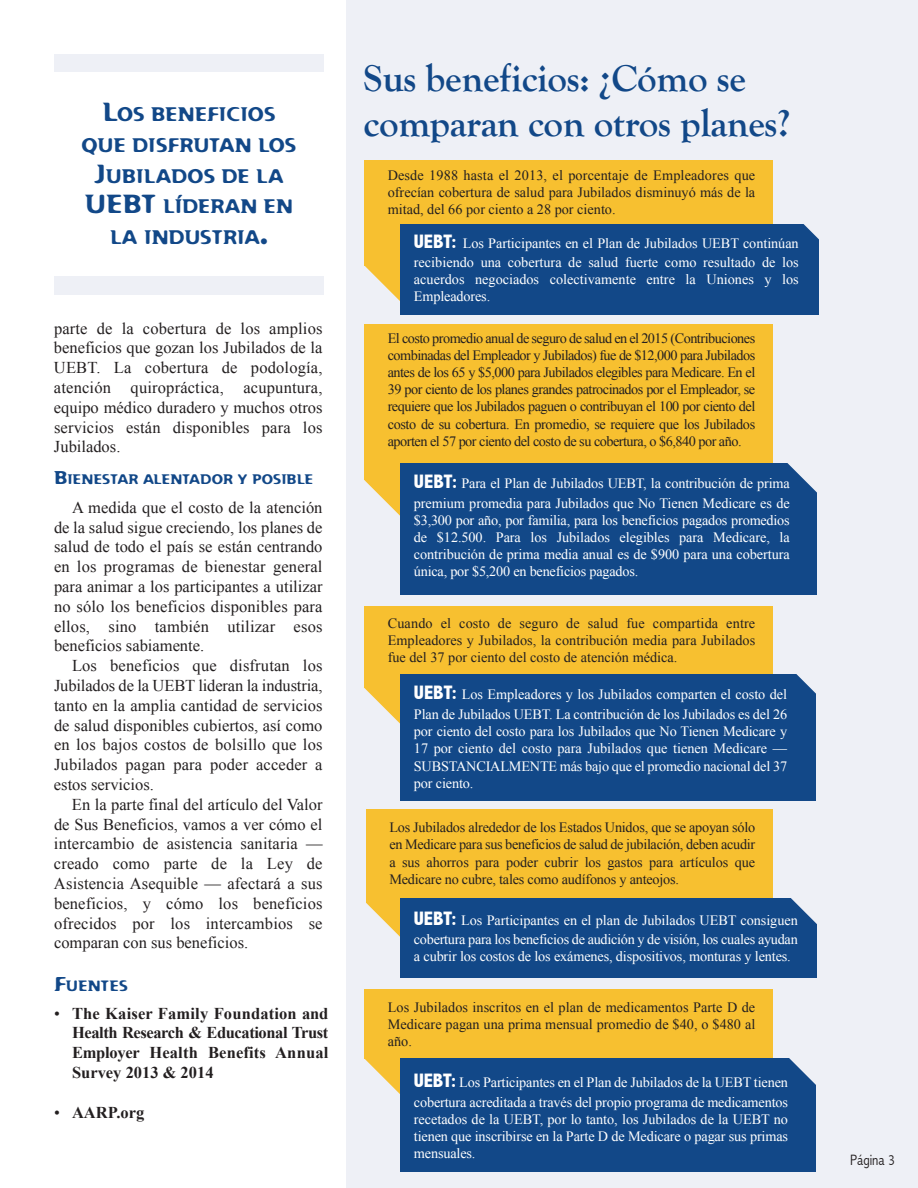
<style>
.page{position:relative;width:918px;height:1188px;background:#fff}
.page>*{position:absolute;margin:0;border:0;box-sizing:border-box;transform-origin:0 0}
.t1{font:700 39px/45px "Goudy Old Style T";letter-spacing:-.01em;color:#124888}
.t2{font:19.2px/30.6px "Flexure";color:#124888;text-align:center}
.t3{font:16.5px/19.8px "Times New Roman";letter-spacing:.01em;color:#231f20;text-align:justify}
.t4{font:700 16.5px/19.6px "Times New Roman";color:#231f20;text-align:justify}
.t5{font:300 condensed 15px "Abadi";color:#231f20}
.t6{font:14.7px "Flexure";color:#124888}
.t7{font:14.25px/17.1px "Times New Roman";letter-spacing:-.01em;color:#fff}
.t8{font:14.25px/17.1px "Times New Roman";color:#231f20;text-align:justify}
.t9{font:13.5px "Flexure";color:#124888}
.s1{font-size:25.5px}
.s2{font-size:18px}
.s3{font-size:19.5px}
.s4{font-weight:400}
.s5{font-family:"Abadi";font-weight:800;font-stretch:condensed;font-size:19.5px}
</style>
<div class="page">
<div style="left:346px;top:0;width:572px;height:1188px;background:#eef0f6"></div>
<svg style="left:364px;top:480px;width:36px;height:36px"></svg>
<svg style="left:364px;top:1010px;width:36px;height:84px"></svg>
<svg style="left:366px;top:903px;width:34px;height:34px"></svg>
<svg style="left:364px;top:688px;width:36px;height:36px"></svg>
<svg style="left:365px;top:266px;width:35px;height:35px"></svg>
<div style="left:364px;top:160px;width:409px;height:106px;background:#f7c030"></div>
<div style="left:400px;top:224px;width:418px;height:90px;background:#124888"></div>
<div style="left:364px;top:324px;width:409px;height:156px;background:#f7c030"></div>
<div style="left:400px;top:463px;width:416px;height:131px;background:#124888"></div>
<div style="left:365px;top:989px;width:408px;height:70px;background:#f7c030"></div>
<div style="left:400px;top:1059px;width:416px;height:113px;background:#124888"></div>
<div style="left:366px;top:810px;width:407px;height:93px;background:#f7c030"></div>
<div style="left:400px;top:899px;width:417px;height:79px;background:#124888"></div>
<div style="left:364px;top:606px;width:409px;height:82px;background:#f7c030"></div>
<div style="left:400px;top:674px;width:416px;height:126px;background:#124888"></div>
<svg style="left:787px;top:463px;width:30px;height:41px"></svg>
<svg style="left:796px;top:674px;width:20px;height:20px"></svg>
<svg style="left:783px;top:898px;width:34px;height:26px"></svg>
<svg style="left:779px;top:1058px;width:37px;height:27px"></svg>
<svg style="left:803px;top:224px;width:16px;height:25px"></svg>
<div style="left:55px;top:54px;width:269px;height:17px;background:#eef0f6"></div>
<div style="left:54px;top:276px;width:270px;height:18px;background:#eef0f6"></div>
<h2 class="t2" style="left:81px;top:99px;width:217px"><span class="s1">L</span>OS BENEFICIOS<br>QUE DISFRUTAN LOS<br><span class="s1">J</span>UBILADOS DE LA<br><span class="s1">UEBT</span> LÍDERAN EN<br>LA INDUSTRIA<span class="s1">.</span></h2>
<p class="t3" style="left:54px;top:318px;width:270px">parte de la cobertura de los amplios beneficios que gozan los Jubilados de la UEBT. La cobertura de podología, atención quiropráctica, acupuntura, equipo médico duradero y muchos otros servicios están disponibles para los Jubilados.</p>
<p class="t9" style="left:54px;top:471px;width:261px"><span class="s2">B</span>IENESTAR ALENTADOR Y POSIBLE</p>
<p class="t3" style="left:54px;top:497px;width:270px;text-indent:18px">A medida que el costo de la atención de la salud sigue creciendo, los planes de salud de todo el país se están centrando en los programas de bienestar general para animar a los participantes a utilizar no sólo los beneficios disponibles para ellos, sino también utilizar esos beneficios sabiamente.</p>
<p class="t3" style="left:54px;top:656px;width:270px;text-indent:18px">Los beneficios que disfrutan los Jubilados de la UEBT lideran la industria, tanto en la amplia cantidad de servicios de salud disponibles cubiertos, así como en los bajos costos de bolsillo que los Jubilados pagan para poder acceder a estos servicios.</p>
<p class="t3" style="left:54px;top:794px;width:270px;text-indent:18px">En la parte final del artículo del Valor de Sus Beneficios, vamos a ver cómo el intercambio de asistencia sanitaria — creado como parte de la Ley de Asistencia Asequible — afectará a sus beneficios, y cómo los beneficios ofrecidos por los intercambios se comparan con sus beneficios.</p>
<p class="t6" style="left:54px;top:978px;width:75px"><span class="s3">F</span>UENTES</p>
<p class="t4" style="left:72px;top:1003px;width:258px;text-indent:-18px"><span class="s4">•</span> The Kaiser Family Foundation and Health Research &amp; Educational Trust Employer Health Benefits Annual Survey 2013 &amp; 2014</p>
<p class="t4" style="left:54px;top:1102px;width:92px"><span class="s4">•</span> AARP.org</p>
<h1 class="t1" style="left:364px;top:55px;width:428px">Sus beneficios: ¿Cómo se comparan con otros planes?</h1>
<p class="t8" style="left:388px;top:166px;width:369px">Desde 1988 hasta el 2013, el porcentaje de Empleadores que ofrecían cobertura de salud para Jubilados disminuyó más de la mitad, del 66 por ciento a 28 por ciento.</p>
<p class="t7" style="left:414px;top:233px;width:386px;line-height:19.8px"><span class="s5">UEBT:</span> Los Participantes en el Plan de Jubilados UEBT continúan recibiendo una cobertura de salud fuerte como resultado de los</p>
<p class="t7" style="left:414px;top:271px;width:386px">acuerdos negociados colectivamente entre la Uniones y los<br>Empleadores.</p>
<p class="t8" style="left:388px;top:330px;width:369px">El costo promedio anual de seguro de salud en el 2015 (Contribuciones combinadas del Empleador y Jubilados) fue de $12,000 para Jubilados antes de los 65 y $5,000 para Jubilados elegibles para Medicare. En el 39 por ciento de los planes grandes patrocinados por el Empleador, se requiere que los Jubilados paguen o contribuyan el 100 por ciento del costo de su cobertura. En promedio, se requiere que los Jubilados aporten el 57 por ciento del costo de su cobertura, o $6,840 por año.</p>
<p class="t7" style="left:414px;top:473px;width:377px;line-height:19.8px"><span class="s5">UEBT:</span> Para el Plan de Jubilados UEBT, la contribución de prima premium promedia para Jubilados que No Tienen Medicare es de</p>
<p class="t7" style="left:414px;top:512px;width:377px;text-align:justify">$3,300 por año, por familia, para los beneficios pagados promedios de $12.500. Para los Jubilados elegibles para Medicare, la contribución de prima media anual es de $900 para una cobertura única, por $5,200 en beneficios pagados.</p>
<p class="t8" style="left:388px;top:614px;width:369px">Cuando el costo de seguro de salud fue compartida entre Empleadores y Jubilados, la contribución media para Jubilados fue del 37 por ciento del costo de atención médica.</p>
<p class="t7" style="left:414px;top:685px;width:375px;line-height:19.8px"><span class="s5">UEBT:</span> Los Empleadores y los Jubilados comparten el costo del<br>Plan de Jubilados UEBT. La contribución de los Jubilados es del 26</p>
<p class="t7" style="left:414px;top:723px;width:375px;text-align:justify">por ciento del costo para los Jubilados que No Tienen Medicare y 17 por ciento del costo para Jubilados que tienen Medicare — SUBSTANCIALMENTE más bajo que el promedio nacional del 37 por ciento.</p>
<p class="t8" style="left:389px;top:819px;width:367px">Los Jubilados alrededor de los Estados Unidos, que se apoyan sólo en Medicare para sus beneficios de salud de jubilación, deben acudir a sus ahorros para poder cubrir los gastos para artículos que Medicare no cubre, tales como audífonos y anteojos.</p>
<p class="t7" style="left:414px;top:910px;width:385px;line-height:19.8px"><span class="s5">UEBT:</span> Los Participantes en el plan de Jubilados UEBT consiguen cobertura para los beneficios de audición y de visión, los cuales ayudan</p>
<p class="t7" style="left:414px;top:948px;width:378px">a cubrir los costos de los exámenes, dispositivos, monturas y lentes.</p>
<p class="t8" style="left:388px;top:999px;width:369px">Los Jubilados inscritos en el plan de medicamentos Parte D de Medicare pagan una prima mensual promedio de $40, o $480 al año.</p>
<p class="t7" style="left:414px;top:1072px;width:376px;line-height:19.8px"><span class="s5">UEBT:</span> Los Participantes en el Plan de Jubilados de la UEBT tienen cobertura acreditada a través del propio programa de medicamentos</p>
<p class="t7" style="left:414px;top:1110px;width:376px;text-align:justify">recetados de la UEBT, por lo tanto, los Jubilados de la UEBT no tienen que inscribirse en la Parte D de Medicare o pagar sus primas mensuales.</p>
<p class="t5" style="left:850px;top:1152px;width:46px">Página 3</p>
</div>
